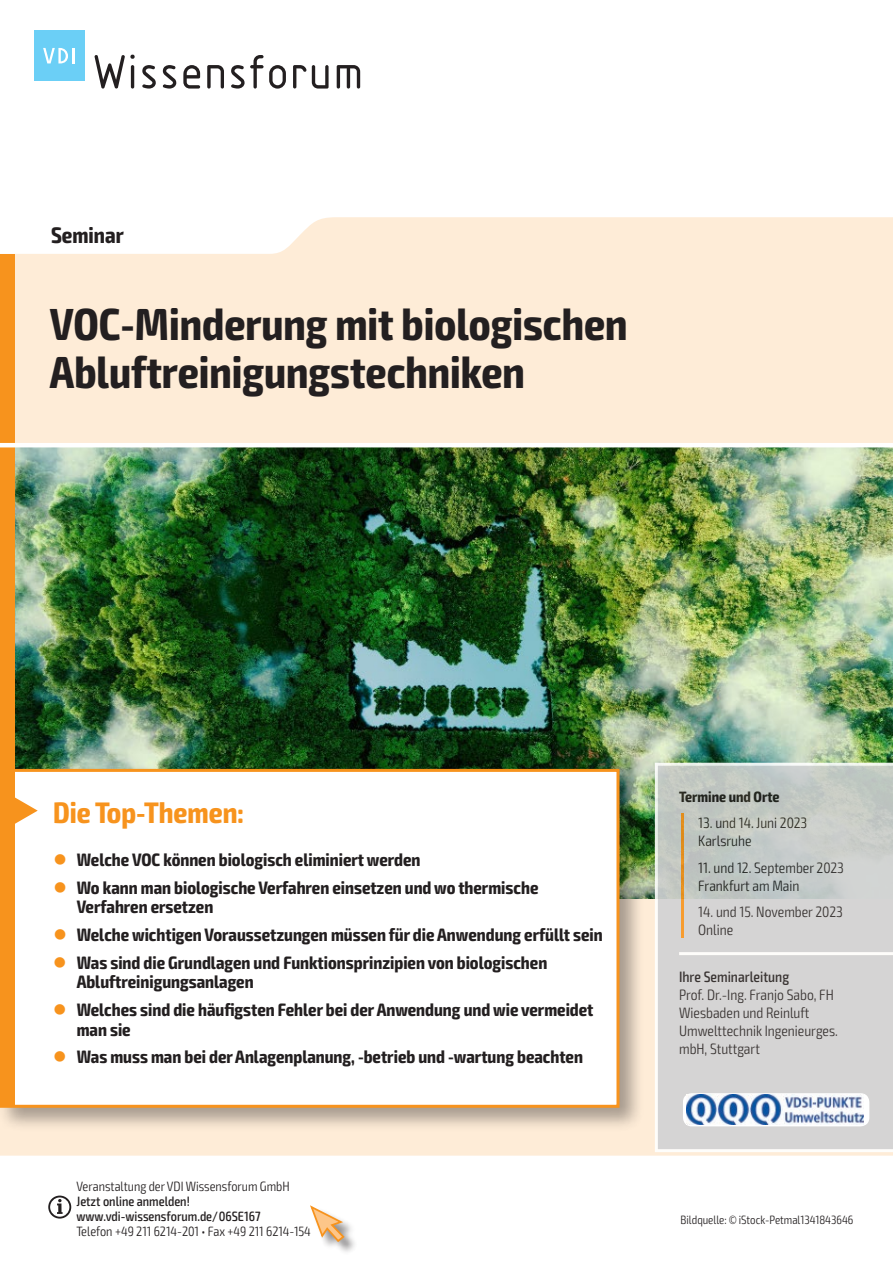
<style>
.page{position:relative;width:893px;height:1263px;background:#fff}
.page>*{position:absolute;margin:0;border:0;box-sizing:border-box;transform-origin:0 0}
.t1{font:700 condensed 45px/48px "Exo 2";color:#231f20}
.t2{font:700 condensed 29.7px "Exo 2";color:#f7931d}
.t3{font:700 condensed 22.5px "Exo 2";color:#231f20}
.t4{font:700 condensed 18px/19.5px "Exo 2";color:#231f20}
.t5{font:300 condensed 15px/18px "Exo 2";color:#231f20}
.t6{font:500 condensed 15px "Exo 2";color:#231f20}
.t7{font:700 condensed 15px "Exo 2";color:#231f20}
.t8{font:300 condensed 13.5px "Exo 2";color:#231f20}
.t9{font:500 condensed 13.5px/15px "Exo 2";color:#231f20}
.t10{font:300 condensed 12px "Exo 2";color:#231f20}
.s1{color:#f7931d}
</style>
<div class="page">
<div style="left:0;top:217px;width:893px;height:938px;background:#feecd7"></div>
<img style="left:14px;top:447px;width:879px;height:451px">
<div style="left:0;top:765px;width:644px;height:367px;background:#231f20;opacity:.4"></div>
<div style="left:2px;top:770px;width:616px;height:336px;background:#fff"></div>
<div style="left:3px;top:772px;width:11px;height:333px;background:#f7931d"></div>
<div style="left:0;top:769px;width:619px;height:339px;border:3px solid #f7931d"></div>
<svg style="left:14px;top:796px;width:24px;height:29px"></svg>
<div style="left:0;top:254px;width:14px;height:519px;background:#f7931d"></div>
<div style="left:311px;top:1206px;width:47px;height:49px;background:#231f20;opacity:.5"></div>
<svg style="left:310px;top:1205px;width:36px;height:38px"></svg>
<hr style="left:0;top:443px;width:893px;height:4px;background:#fff">
<svg style="left:655px;top:763px;width:238px;height:389px;background:#d1d1cf"></svg>
<svg style="left:48px;top:1195px;width:23px;height:23px"></svg>
<svg style="left:94px;top:54px;width:41px;height:35px"></svg>
<svg style="left:142px;top:65px;width:14px;height:24px"></svg>
<svg style="left:163px;top:65px;width:13px;height:24px"></svg>
<svg style="left:183px;top:65px;width:17px;height:24px"></svg>
<svg style="left:207px;top:65px;width:17px;height:24px"></svg>
<svg style="left:231px;top:55px;width:55px;height:34px"></svg>
<svg style="left:293px;top:65px;width:36px;height:24px"></svg>
<svg style="left:337px;top:65px;width:23px;height:24px"></svg>
<div style="left:34px;top:30px;width:50px;height:51px;background:#6bcff6"></div>
<svg style="left:43px;top:48px;width:31px;height:15px"></svg>
<svg style="left:683px;top:1093px;width:186px;height:33px"></svg>
<img style="left:687px;top:1095px;width:177px;height:30px">
<p class="t3" style="left:51px;top:221px;width:74px">Seminar</p>
<h1 class="t1" style="left:50px;top:301px;width:579px">VOC-Minderung mit biologischen<br>Abluftreinigungstechniken</h1>
<h2 class="t2" style="left:53px;top:794px;width:192px">Die Top-Themen:</h2>
<p class="t4" style="left:53px;top:850px;width:369px"><span class="s1">●</span> Welche VOC können biologisch eliminiert werden</p>
<p class="t4" style="left:77px;top:878px;width:463px;text-indent:-23px"><span class="s1">●</span> Wo kann man biologische Verfahren einsetzen und wo thermische<br>Verfahren ersetzen</p>
<p class="t4" style="left:53px;top:925px;width:551px"><span class="s1">●</span> Welche wichtigen Voraussetzungen müssen für die Anwendung erfüllt sein</p>
<p class="t4" style="left:77px;top:953px;width:472px;text-indent:-23px"><span class="s1">●</span> Was sind die Grundlagen und Funktionsprinzipien von biologischen<br>Abluftreinigungsanlagen</p>
<p class="t4" style="left:77px;top:1000px;width:518px;text-indent:-23px"><span class="s1">●</span> Welches sind die häufigsten Fehler bei der Anwendung und wie vermeidet man sie</p>
<p class="t4" style="left:53px;top:1048px;width:531px"><span class="s1">●</span> Was muss man bei der Anlagenplanung, -betrieb und -wartung beachten</p>
<p class="t8" style="left:77px;top:1178px;width:215px">Veranstaltung der VDI Wissensforum GmbH</p>
<p class="t9" style="left:77px;top:1194px;width:186px">Jetzt online anmelden! www.vdi-wissensforum.de/06SE167</p>
<p class="t8" style="left:77px;top:1223px;width:236px">Telefon +49 211 6214-201 • Fax +49 211 6214-154</p>
<p class="t7" style="left:679px;top:787px;width:102px">Termine und Orte</p>
<p class="t5" style="left:698px;top:814px;width:111px">13. und 14. Juni 2023<br>Karlsruhe</p>
<p class="t5" style="left:698px;top:859px;width:147px">11. und 12. September 2023<br>Frankfurt am Main</p>
<p class="t5" style="left:698px;top:903px;width:146px">14. und 15. November 2023<br>Online</p>
<p class="t6" style="left:679px;top:968px;width:112px">Ihre Seminarleitung</p>
<p class="t5" style="left:679px;top:986px;width:160px">Prof. Dr.-Ing. Franjo Sabo, FH<br>Wiesbaden und Reinluft<br>Umwelttechnik Ingenieurges. mbH, Stuttgart</p>
<p class="t10" style="left:681px;top:1212px;width:174px">Bildquelle: © iStock-Petmal1341843646</p>
</div>
